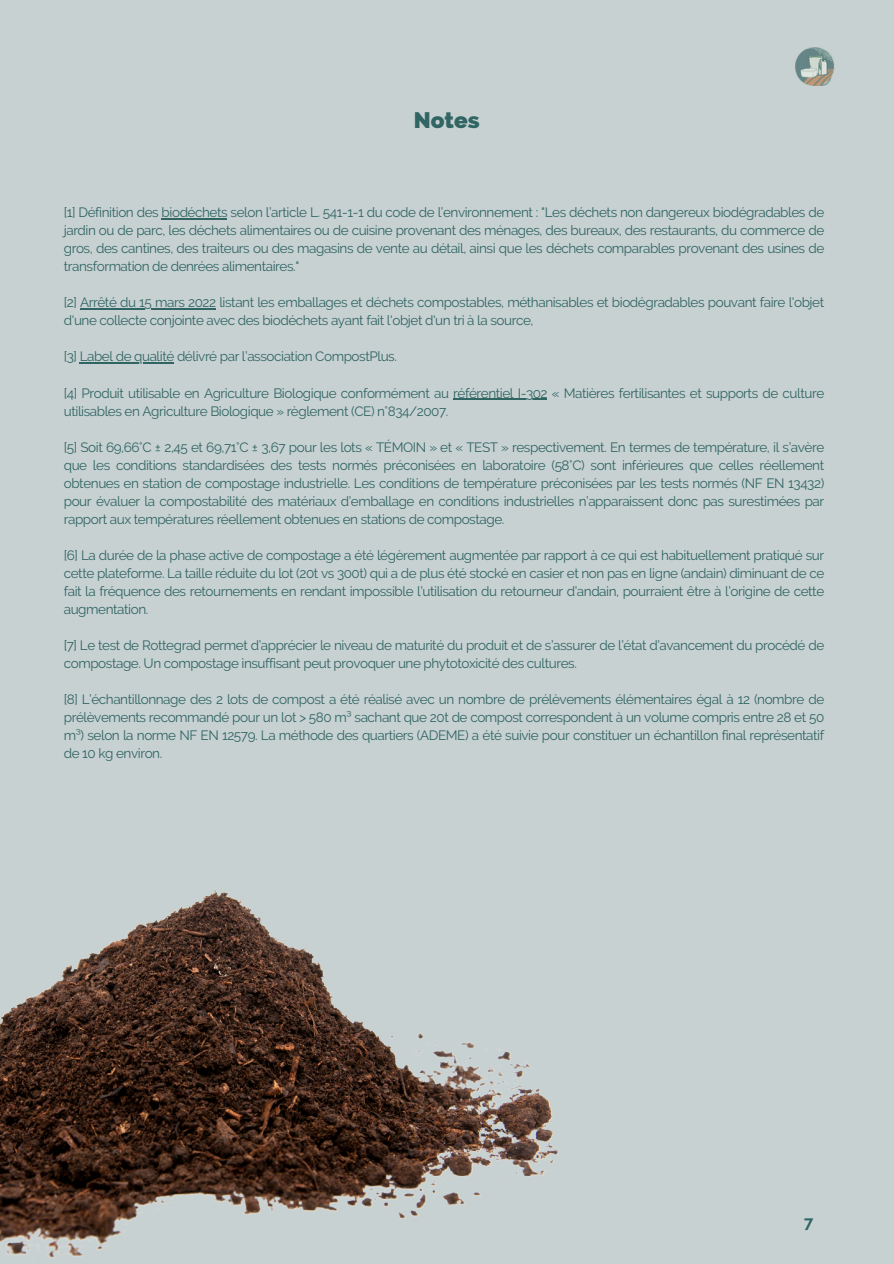
<style>
.page{position:relative;width:894px;height:1264px;background:#fff}
.page>*{position:absolute;margin:0;border:0;box-sizing:border-box;transform-origin:0 0}
.t1{font:800 22.5px "Raleway";color:#306563}
.t2{font:700 16.5px "Raleway";color:#306563}
.t3{font:13.5px/18px "Raleway";letter-spacing:-.03em;color:#306563;text-align:justify}
</style>
<div class="page">
<div style="left:0;top:0;width:893px;height:1263px;background:#c8d1d2"></div>
<hr style="left:162px;top:218px;width:65px;height:2px;background:#306563">
<hr style="left:80px;top:308px;width:136px;height:2px;background:#306563">
<hr style="left:80px;top:362px;width:94px;height:2px;background:#306563">
<hr style="left:453px;top:398px;width:94px;height:2px;background:#306563">
<img style="left:795px;top:47px;width:39px;height:38px">
<img style="left:0;top:890px;width:558px;height:368px">
<p class="t1" style="left:413px;top:107px;width:67px">Notes</p>
<p class="t3" style="left:64px;top:204px;width:761px">[1] Définition des biodéchets selon l’article L. 541-1-1 du code de l’environnement : "Les déchets non dangereux biodégradables de jardin ou de parc, les déchets alimentaires ou de cuisine provenant des ménages, des bureaux, des restaurants, du commerce de gros, des cantines, des traiteurs ou des magasins de vente au détail, ainsi que les déchets comparables provenant des usines de transformation de denrées alimentaires."</p>
<h1 class="t3" style="left:64px;top:294px;width:761px">[2] Arrêté du 15 mars 2022 listant les emballages et déchets compostables, méthanisables et biodégradables pouvant faire l'objet</h1>
<p class="t3" style="left:64px;top:312px;width:471px">d'une collecte conjointe avec des biodéchets ayant fait l'objet d'un tri à la source,</p>
<p class="t3" style="left:64px;top:348px;width:334px">[3] Label de qualité délivré par l’association CompostPlus.</p>
<p class="t3" style="left:64px;top:384px;width:761px">[4] Produit utilisable en Agriculture Biologique conformément au référentiel I-302 « Matières fertilisantes et supports de culture</p>
<p class="t3" style="left:64px;top:402px;width:386px">utilisables en Agriculture Biologique » règlement (CE) n°834/2007.</p>
<p class="t3" style="left:64px;top:438px;width:761px">[5] Soit 69,66°C ± 2,45 et 69,71°C ± 3,67 pour les lots « TÉMOIN » et « TEST » respectivement. En termes de température, il s’avère</p>
<p class="t3" style="left:64px;top:456px;width:761px">que les conditions standardisées des tests normés préconisées en laboratoire (58°C) sont inférieures que celles réellement obtenues en station de compostage industrielle. Les conditions de température préconisées par les tests normés (NF EN 13432) pour évaluer la compostabilité des matériaux d’emballage en conditions industrielles n’apparaissent donc pas surestimées par rapport aux températures réellement obtenues en stations de compostage.</p>
<p class="t3" style="left:64px;top:546px;width:761px">[6] La durée de la phase active de compostage a été légèrement augmentée par rapport à ce qui est habituellement pratiqué sur</p>
<p class="t3" style="left:64px;top:564px;width:761px">cette plateforme. La taille réduite du lot (20t vs 300t) qui a de plus été stocké en casier et non pas en ligne (andain) diminuant de ce fait la fréquence des retournements en rendant impossible l’utilisation du retourneur d’andain, pourraient être à l’origine de cette augmentation.</p>
<p class="t3" style="left:64px;top:636px;width:761px">[7] Le test de Rottegrad permet d’apprécier le niveau de maturité du produit et de s’assurer de l’état d’avancement du procédé de</p>
<p class="t3" style="left:64px;top:654px;width:514px">compostage. Un compostage insuffisant peut provoquer une phytotoxicité des cultures.</p>
<p class="t3" style="left:64px;top:690px;width:761px">[8] L’échantillonnage des 2 lots de compost a été réalisé avec un nombre de prélèvements élémentaires égal à 12 (nombre de</p>
<p class="t3" style="left:64px;top:708px;width:761px">prélèvements recommandé pour un lot &gt; 580 m³ sachant que 20t de compost correspondent à un volume compris entre 28 et 50 m³) selon la norme NF EN 12579. La méthode des quartiers (ADEME) a été suivie pour constituer un échantillon final représentatif de 10 kg environ.</p>
<p class="t2" style="left:804px;top:1212px;width:11px">7</p>
</div>
